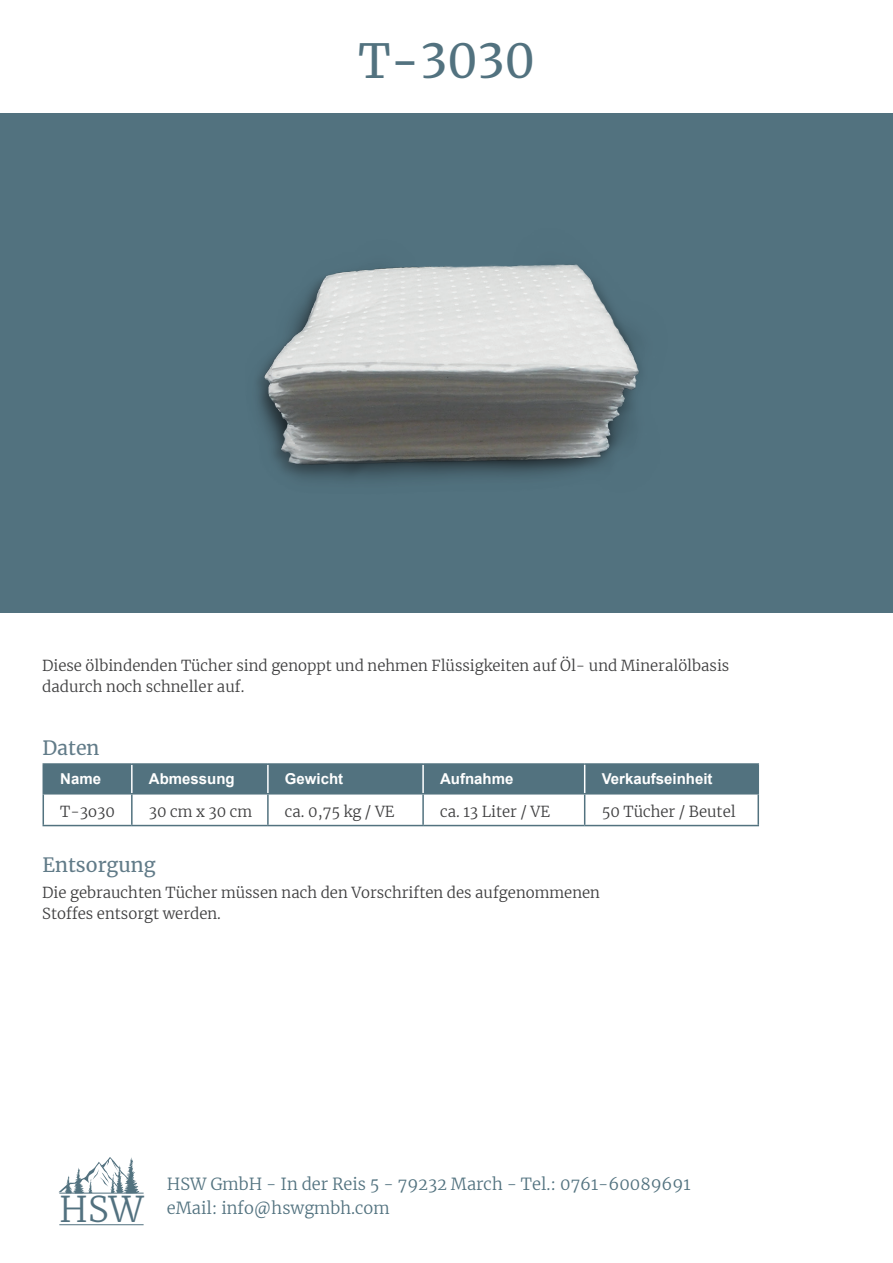
<style>
.page{position:relative;width:893px;height:1263px;background:#fff}
.page>*{position:absolute;margin:0;border:0;box-sizing:border-box;transform-origin:0 0}
.t1{font:46.5px "Merriweather";color:#52727f}
.t2{font:19.5px "Merriweather";color:#617b88}
.t3{font:300 16.5px/24px "Merriweather";color:#52727f}
.t4{font:300 15px/21px "Merriweather";color:#3e3e3f}
.t5{font:700 15px "Arial";color:#fff}
.s1{font-size:35.1px;color:#52717f}
</style>
<div class="page">
<hr style="left:59px;top:1224px;width:85px;height:1px;background:#52717f">
<hr style="left:59px;top:1193px;width:85px;height:1px;background:#52717f">
<svg style="left:59px;top:1157px;width:80px;height:36px"></svg>
<hr style="left:43px;top:763px;width:89px;height:2px;background:#52727f">
<hr style="left:132px;top:763px;width:136px;height:2px;background:#52727f">
<hr style="left:268px;top:763px;width:155px;height:2px;background:#52727f">
<hr style="left:423px;top:763px;width:162px;height:2px;background:#52727f">
<hr style="left:585px;top:763px;width:174px;height:2px;background:#52727f">
<hr style="left:757px;top:765px;width:2px;height:28px;background:#52727f">
<hr style="left:43px;top:794px;width:1px;height:31px;background:#52727f">
<hr style="left:131px;top:794px;width:2px;height:31px;background:#52727f">
<hr style="left:43px;top:825px;width:89px;height:1px;background:#52727f">
<hr style="left:132px;top:825px;width:136px;height:1px;background:#52727f">
<hr style="left:267px;top:794px;width:2px;height:31px;background:#52727f">
<hr style="left:268px;top:825px;width:155px;height:1px;background:#52727f">
<hr style="left:422px;top:794px;width:2px;height:31px;background:#52727f">
<hr style="left:585px;top:793px;width:174px;height:1px;background:#52727f">
<hr style="left:584px;top:794px;width:1px;height:31px;background:#52727f">
<hr style="left:757px;top:794px;width:2px;height:31px;background:#52727f">
<hr style="left:423px;top:825px;width:162px;height:1px;background:#52727f">
<hr style="left:585px;top:825px;width:174px;height:1px;background:#52727f">
<div style="left:43px;top:764px;width:714px;height:30px;background:#52727f"></div>
<div style="left:0;top:113px;width:893px;height:500px;background:#52727f"></div>
<img style="left:257px;top:264px;width:383px;height:217px">
<h1 class="t1" style="left:358px;top:29px;width:178px">T-3030</h1>
<p class="t4" style="left:42px;top:655px;width:689px">Diese ölbindenden Tücher sind genoppt und nehmen Flüssigkeiten auf Öl- und Mineralölbasis dadurch noch schneller auf.</p>
<h2 class="t2" style="left:42px;top:734px;width:59px">Daten</h2>
<p class="t5" style="left:60px;top:768px;width:42px">Name</p>
<p class="t5" style="left:149px;top:768px;width:87px">Abmessung</p>
<p class="t5" style="left:285px;top:768px;width:60px">Gewicht</p>
<p class="t5" style="left:440px;top:768px;width:75px">Aufnahme</p>
<p class="t5" style="left:602px;top:768px;width:112px">Verkaufseinheit</p>
<p class="t4" style="left:60px;top:801px;width:56px">T-3o30</p>
<p class="t4" style="left:149px;top:801px;width:105px">30 cm x 30 cm</p>
<p class="t4" style="left:285px;top:801px;width:111px">ca. 0,75 kg / VE</p>
<p class="t4" style="left:440px;top:801px;width:112px">ca. 13 Liter / VE</p>
<p class="t4" style="left:602px;top:801px;width:135px">50 Tücher / Beutel</p>
<h2 class="t2" style="left:42px;top:851px;width:115px">Entsorgung</h2>
<p class="t4" style="left:42px;top:881px;width:559px">Die gebrauchten Tücher müssen nach den Vorschriften des aufgenommenen<br>Stoffes entsorgt werden.</p>
<p class="t3" style="left:59px;top:1172px;width:633px;text-indent:108px">HSW GmbH - In der Reis 5 - 79232 March - Tel.: 0761-60089691<br><span class="s1">HSW</span> eMail: info@hswgmbh.com</p>
</div>
